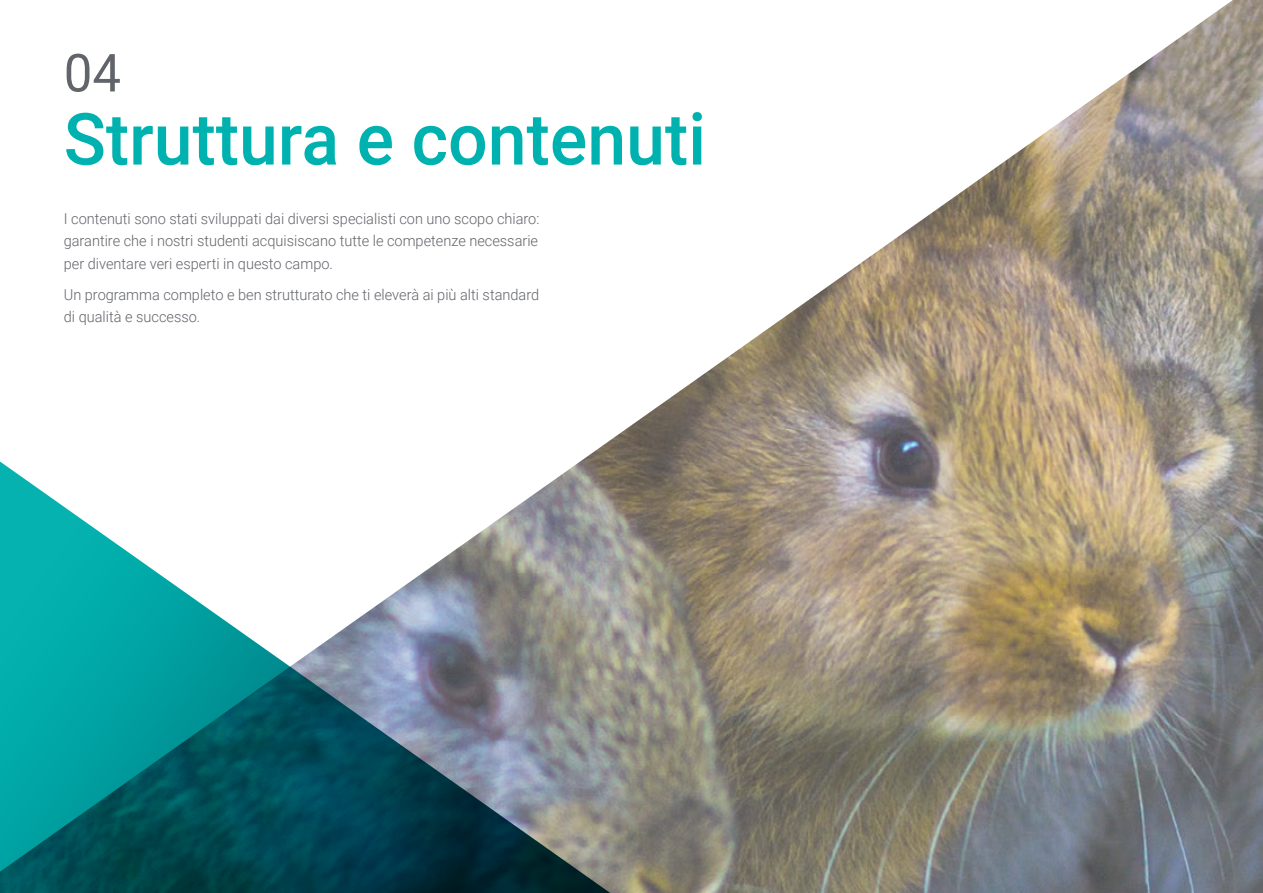
<style>
.page{position:relative;width:1263px;height:893px;background:#fff}
.page>*{position:absolute;margin:0;border:0;box-sizing:border-box;transform-origin:0 0}
.t1{font:500 72px "Roboto";color:#00b2af}
.t2{font:52.5px "Roboto";color:#61646a}
.t3{font:300 15px/22.5px "Roboto";color:#61646a;text-align:justify}
</style>
<div class="page">
<img style="left:602px;top:0;width:661px;height:893px">
<svg style="left:0;top:446px;width:640px;height:447px"></svg>
<h2 class="t2" style="left:64px;top:36px;width:59px">04</h2>
<h1 class="t1" style="left:64px;top:89px;width:644px">Struttura e contenuti</h1>
<p class="t3" style="left:64px;top:207px;width:477px">I contenuti sono stati sviluppati dai diversi specialisti con uno scopo chiaro: garantire che i nostri studenti acquisiscano tutte le competenze necessarie per diventare veri esperti in questo campo.</p>
<p class="t3" style="left:64px;top:283px;width:477px">Un programma completo e ben strutturato che ti eleverà ai più alti standard di qualità e successo.</p>
</div>
